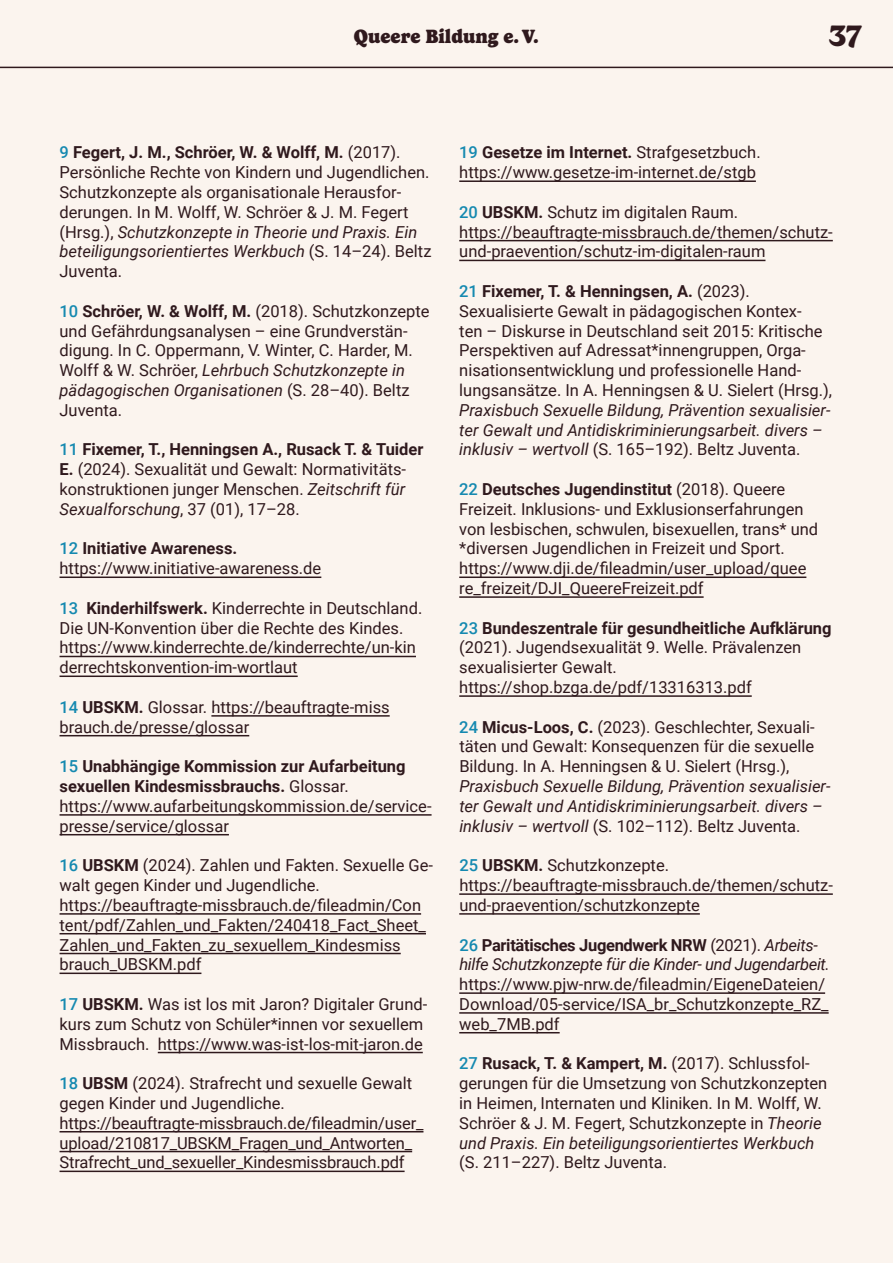
<style>
.page{position:relative;width:893px;height:1263px;background:#fbf4ee}
.page>*{position:absolute;margin:0;border:0;box-sizing:border-box;transform-origin:0 0}
.t1{font:700 30px "Gelica";color:#2f191d}
.t2{font:900 19.5px "Gelica";color:#2f191d}
.t3{font:16.5px/19.8px "Roboto";color:#2f191d}
.s1{font-weight:500;color:#1589b0}
.s2{font-weight:700}
.s3{font-style:italic}
</style>
<div class="page">
<hr style="left:0;top:67px;width:893px;height:1px;background:#2f191d">
<hr style="left:60px;top:576px;width:261px;height:2px;background:#2f191d">
<hr style="left:60px;top:656px;width:356px;height:1px;background:#2f191d">
<hr style="left:60px;top:675px;width:238px;height:2px;background:#2f191d">
<hr style="left:211px;top:715px;width:179px;height:2px;background:#2f191d">
<hr style="left:60px;top:735px;width:189px;height:1px;background:#2f191d">
<hr style="left:60px;top:814px;width:372px;height:2px;background:#2f191d">
<hr style="left:60px;top:834px;width:169px;height:1px;background:#2f191d">
<hr style="left:60px;top:913px;width:361px;height:2px;background:#2f191d">
<hr style="left:60px;top:933px;width:366px;height:1px;background:#2f191d">
<hr style="left:60px;top:953px;width:341px;height:1px;background:#2f191d">
<hr style="left:60px;top:972px;width:141px;height:2px;background:#2f191d">
<hr style="left:158px;top:1052px;width:265px;height:1px;background:#2f191d">
<hr style="left:60px;top:1131px;width:363px;height:1px;background:#2f191d">
<hr style="left:60px;top:1151px;width:352px;height:1px;background:#2f191d">
<hr style="left:60px;top:1170px;width:345px;height:2px;background:#2f191d">
<hr style="left:459px;top:180px;width:297px;height:2px;background:#2f191d">
<hr style="left:459px;top:240px;width:374px;height:1px;background:#2f191d">
<hr style="left:459px;top:260px;width:306px;height:1px;background:#2f191d">
<hr style="left:459px;top:576px;width:347px;height:2px;background:#2f191d">
<hr style="left:459px;top:596px;width:245px;height:2px;background:#2f191d">
<hr style="left:459px;top:695px;width:293px;height:2px;background:#2f191d">
<hr style="left:459px;top:893px;width:374px;height:2px;background:#2f191d">
<hr style="left:459px;top:913px;width:241px;height:2px;background:#2f191d">
<hr style="left:459px;top:992px;width:366px;height:2px;background:#2f191d">
<hr style="left:459px;top:1012px;width:370px;height:2px;background:#2f191d">
<hr style="left:459px;top:1032px;width:101px;height:1px;background:#2f191d">
<p class="t2" style="left:354px;top:25px;width:187px">Queere Bildung e. V.</p>
<h1 class="t1" style="left:829px;top:19px;width:34px">37</h1>
<p class="t3" style="left:60px;top:142px;width:373px"><span class="s1">9</span> <span class="s2">Fegert, J. M., Schröer, W. &amp; Wolff, M.</span> (2017).<br>Persönliche Rechte von Kindern und Jugendlichen.<br>Schutzkonzepte als organisationale Herausfor&shy;derungen. In M. Wolff, W. Schröer &amp; J. M. Fegert (Hrsg.), <span class="s3">Schutzkonzepte in Theorie und Praxis. Ein beteiligungsorientiertes Werkbuch</span> (S. 14–24). Beltz Juventa.</p>
<p class="t3" style="left:60px;top:300px;width:371px"><span class="s1">10</span> <span class="s2">Schröer, W. &amp; Wolff, M.</span> (2018). Schutzkonzepte und Gefährdungsanalysen – eine Grundverstän&shy;digung. In C. Oppermann, V. Winter, C. Harder, M.<br>Wolff &amp; W. Schröer, <span class="s3">Lehrbuch Schutzkonzepte in pädagogischen Organisationen</span> (S. 28–40). Beltz Juventa.</p>
<p class="t3" style="left:60px;top:439px;width:365px"><span class="s1">11</span> <span class="s2">Fixemer, T., Henningsen A., Rusack T. &amp; Tuider E.</span> (2024). Sexualität und Gewalt: Normativitäts&shy;konstruktionen junger Menschen. <span class="s3">Zeitschrift für Sexualforschung</span>, 37 (01), 17–28.</p>
<p class="t3" style="left:60px;top:538px;width:263px"><span class="s1">12</span> <span class="s2">Initiative Awareness. </span>https://www.initiative-awareness.de</p>
<p class="t3" style="left:60px;top:597px;width:364px"><span class="s1">13</span> <span class="s2">Kinderhilfswerk.</span> Kinderrechte in Deutschland.<br>Die UN-Konvention über die Rechte des Kindes. https://www.kinderrechte.de/kinderrechte/un-kin derrechtskonvention-im-wortlaut</p>
<p class="t3" style="left:60px;top:696px;width:332px"><span class="s1">14</span> <span class="s2">UBSKM.</span> Glossar. https://beauftragte-miss brauch.de/presse/glossar</p>
<p class="t3" style="left:60px;top:756px;width:374px"><span class="s1">15</span> <span class="s2">Unabhängige Kommission zur Aufarbeitung sexuellen Kindesmissbrauchs.</span> Glossar. https://www.aufarbeitungskommission.de/service&shy;presse/service/glossar</p>
<p class="t3" style="left:60px;top:855px;width:375px"><span class="s1">16</span> <span class="s2">UBSKM</span> (2024). Zahlen und Fakten. Sexuelle Ge&shy;walt gegen Kinder und Jugendliche. https://beauftragte-missbrauch.de/fileadmin/Con tent/pdf/Zahlen_und_Fakten/240418_Fact_Sheet_ Zahlen_und_Fakten_zu_sexuellem_Kindesmiss brauch_UBSKM.pdf</p>
<p class="t3" style="left:60px;top:993px;width:369px"><span class="s1">17</span> <span class="s2">UBSKM.</span> Was ist los mit Jaron? Digitaler Grund&shy;kurs zum Schutz von Schüler*innen vor sexuellem<br>Missbrauch. https://www.was-ist-los-mit-jaron.de</p>
<p class="t3" style="left:60px;top:1073px;width:365px"><span class="s1">18</span> <span class="s2">UBSM</span> (2024). Strafrecht und sexuelle Gewalt gegen Kinder und Jugendliche. https://beauftragte-missbrauch.de/fileadmin/user_ upload/210817_UBSKM_Fragen_und_Antworten_ Strafrecht_und_sexueller_Kindesmissbrauch.pdf</p>
<p class="t3" style="left:459px;top:142px;width:303px"><span class="s1">19</span> <span class="s2">Gesetze im Internet.</span> Strafgesetzbuch. https://www.gesetze-im-internet.de/stgb</p>
<p class="t3" style="left:459px;top:201px;width:375px"><span class="s1">20</span> <span class="s2">UBSKM.</span> Schutz im digitalen Raum. https://beauftragte-missbrauch.de/themen/schutz&shy;und-praevention/schutz-im-digitalen-raum</p>
<p class="t3" style="left:459px;top:281px;width:374px"><span class="s1">21</span> <span class="s2">Fixemer, T. &amp; Henningsen, A.</span> (2023).<br>Sexualisierte Gewalt in pädagogischen Kontex-<br>ten – Diskurse in Deutschland seit 2015: Kritische Perspektiven auf Adressat*innengruppen, Orga&shy;nisationsentwicklung und professionelle Hand&shy;lungsansätze. In A. Henningsen &amp; U. Sielert (Hrsg.), <span class="s3">Praxisbuch Sexuelle Bildung, Prävention sexualisier&shy;ter Gewalt und Antidiskriminierungsarbeit. divers – inklusiv – wertvoll</span> (S. 165–192). Beltz Juventa.</p>
<p class="t3" style="left:459px;top:479px;width:360px"><span class="s1">22</span> <span class="s2">Deutsches Jugendinstitut</span> (2018). Queere Freizeit. Inklusions- und Exklusionserfahrungen von lesbischen, schwulen, bisexuellen, trans* und *diversen Jugendlichen in Freizeit und Sport. https://www.dji.de/fileadmin/user_upload/quee re_freizeit/DJI_QueereFreizeit.pdf</p>
<p class="t3" style="left:459px;top:617px;width:374px"><span class="s1">23</span> <span class="s2">Bundeszentrale für gesundheitliche Aufklärung </span>(2021). Jugendsexualität 9. Welle. Prävalenzen sexualisierter Gewalt. https://shop.bzga.de/pdf/13316313.pdf</p>
<p class="t3" style="left:459px;top:716px;width:373px"><span class="s1">24</span> <span class="s2">Micus-Loos, C.</span> (2023). Geschlechter, Sexuali&shy;täten und Gewalt: Konsequenzen für die sexuelle Bildung. In A. Henningsen &amp; U. Sielert (Hrsg.), <span class="s3">Praxisbuch Sexuelle Bildung, Prävention sexualisier&shy;ter Gewalt und Antidiskriminierungsarbeit. divers – inklusiv – wertvoll</span> (S. 102–112). Beltz Juventa.</p>
<p class="t3" style="left:459px;top:855px;width:375px"><span class="s1">25</span> <span class="s2">UBSKM.</span> Schutzkonzepte. https://beauftragte-missbrauch.de/themen/schutz&shy;und-praevention/schutzkonzepte</p>
<p class="t3" style="left:459px;top:934px;width:372px"><span class="s1">26</span> <span class="s2">Paritätisches Jugendwerk NRW</span> (2021). <span class="s3">Arbeits&shy;hilfe Schutzkonzepte für die Kinder- und Jugendarbeit. </span>https://www.pjw-nrw.de/fileadmin/EigeneDateien/ Download/05-service/ISA_br_Schutzkonzepte_RZ_ web_7MB.pdf</p>
<p class="t3" style="left:459px;top:1053px;width:369px"><span class="s1">27</span> <span class="s2">Rusack, T. &amp; Kampert, M.</span> (2017). Schlussfol&shy;gerungen für die Umsetzung von Schutzkonzepten in Heimen, Internaten und Kliniken. In M. Wolff, W.<br>Schröer &amp; J. M. Fegert, Schutzkonzepte in <span class="s3">Theorie und Praxis. Ein beteiligungsorientiertes Werkbuch </span>(S. 211–227). Beltz Juventa.</p>
</div>
